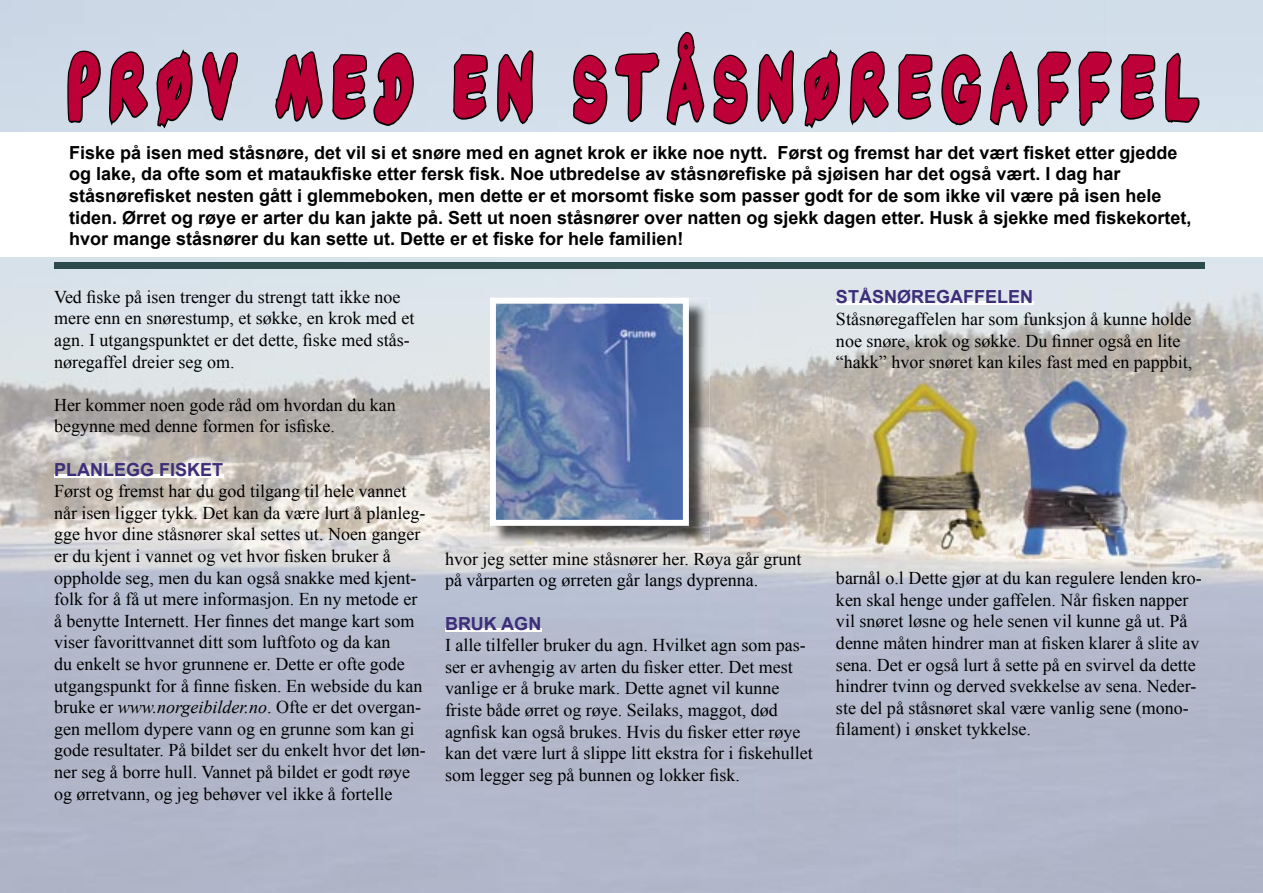
<style>
.page{position:relative;width:1263px;height:893px;background:#fff}
.page>*{position:absolute;margin:0;border:0;box-sizing:border-box;transform-origin:0 0}
.t1{font:90px "Yard Sale";letter-spacing:.32em;color:#bd0037;scale:.5 1}
.t2{font:18px/21.6px "Times New Roman";color:#000}
.t3{font:700 18px/21.6px "Arial";color:#000}
.t4{font:700 18px "Arial";color:#3c2e79}
.s1{font-style:italic}
</style>
<div class="page">
<img style="left:0;top:0;width:353px;height:893px">
<img style="left:353px;top:0;width:404px;height:315px">
<img style="left:757px;top:0;width:354px;height:367px">
<img style="left:1111px;top:0;width:152px;height:893px">
<img style="left:353px;top:315px;width:152px;height:578px">
<img style="left:707px;top:315px;width:51px;height:578px">
<img style="left:757px;top:367px;width:152px;height:526px">
<img style="left:909px;top:367px;width:203px;height:53px">
<img style="left:960px;top:420px;width:100px;height:473px">
<hr style="left:54px;top:474px;width:169px;height:3px;background:#fff">
<hr style="left:445px;top:628px;width:96px;height:3px;background:#fff">
<hr style="left:836px;top:302px;width:197px;height:3px;background:#fff">
<img style="left:1016px;top:378px;width:118px;height:180px">
<img style="left:868px;top:378px;width:122px;height:176px">
<svg style="left:66px;top:49px;width:36px;height:76px;background:#9da6b0"></svg>
<svg style="left:108px;top:6px;width:41px;height:124px;background:#b0bac6"></svg>
<svg style="left:155px;top:46px;width:39px;height:86px;background:#9fa8b2"></svg>
<svg style="left:200px;top:50px;width:40px;height:74px;background:#a2acb6"></svg>
<svg style="left:274px;top:50px;width:50px;height:76px;background:#a0a9b3"></svg>
<svg style="left:331px;top:50px;width:84px;height:78px;background:#a3acb6"></svg>
<svg style="left:451px;top:53px;width:38px;height:68px;background:#98a1aa"></svg>
<svg style="left:496px;top:48px;width:39px;height:77px;background:#99a1ab"></svg>
<svg style="left:572px;top:30px;width:134px;height:98px;background:#afb9c3"></svg>
<svg style="left:712px;top:53px;width:37px;height:73px;background:#99a2ab"></svg>
<svg style="left:756px;top:48px;width:40px;height:77px;background:#9ba4ad"></svg>
<svg style="left:802px;top:46px;width:39px;height:86px;background:#a2abb4"></svg>
<svg style="left:848px;top:6px;width:42px;height:124px;background:#b5bfca"></svg>
<svg style="left:896px;top:53px;width:38px;height:68px;background:#9aa2ab"></svg>
<svg style="left:941px;top:0;width:172px;height:128px;background:#b8c3cd"></svg>
<svg style="left:1119px;top:51px;width:82px;height:75px;background:#a8b2bb"></svg>
<img style="left:689px;top:298px;width:21px;height:50px">
<img style="left:491px;top:526px;width:43px;height:21px">
<img style="left:666px;top:348px;width:44px;height:199px">
<img style="left:534px;top:526px;width:132px;height:21px">
<svg style="left:490px;top:298px;width:199px;height:228px;background:#6f85b4"></svg>
<div style="left:0;top:132px;width:1263px;height:125px;background:#fff"></div>
<div style="left:54px;top:263px;width:1150px;height:6px;background:#2c4a4b"></div>
<h1 class="t1" style="left:70px;top:33px;width:2253px">PRØV MED EN STÅSNØREGAFFEL</h1>
<p class="t3" style="left:69px;top:142px;width:1124px">Fiske på isen med ståsnøre, det vil si et snøre med en agnet krok er ikke noe nytt. Først og fremst har det vært fisket etter gjedde og lake, da ofte som et mataukfiske etter fersk fisk. Noe utbredelse av ståsnørefiske på sjøisen har det også vært. I dag har ståsnørefisket nesten gått i glemmeboken, men dette er et morsomt fiske som passer godt for de som ikke vil være på isen hele tiden. Ørret og røye er arter du kan jakte på. Sett ut noen ståsnører over natten og sjekk dagen etter. Husk å sjekke med fiskekortet, hvor mange ståsnører du kan sette ut. Dette er et fiske for hele familien!</p>
<p class="t2" style="left:54px;top:286px;width:362px">Ved fiske på isen trenger du strengt tatt ikke noe mere enn en snørestump, et søkke, en krok med et agn. I utgangspunktet er det dette, fiske med stås&shy;nøregaffel dreier seg om.</p>
<p class="t2" style="left:54px;top:394px;width:343px">Her kommer noen gode råd om hvordan du kan begynne med denne formen for isfiske.</p>
<p class="t4" style="left:54px;top:457px;width:171px">PLANLEGG FISKET</p>
<p class="t2" style="left:54px;top:480px;width:373px">Først og fremst har du god tilgang til hele vannet når isen ligger tykk. Det kan da være lurt å planleg&shy;gge hvor dine ståsnører skal settes ut. Noen ganger er du kjent i vannet og vet hvor fisken bruker å oppholde seg, men du kan også snakke med kjent&shy;folk for å få ut mere informasjon. En ny metode er å benytte Internett. Her finnes det mange kart som viser favorittvannet ditt som luftfoto og da kan<br>du enkelt se hvor grunnene er. Dette er ofte gode utgangspunkt for å finne fisken. En webside du kan bruke er <span class="s1">www.norgeibilder.no</span>. Ofte er det overgan&shy;gen mellom dypere vann og en grunne som kan gi gode resultater. På bildet ser du enkelt hvor det løn&shy;ner seg å borre hull. Vannet på bildet er godt røye og ørretvann, og jeg behøver vel ikke å fortelle</p>
<p class="t2" style="left:445px;top:548px;width:358px">hvor jeg setter mine ståsnører her. Røya går grunt på vårparten og ørreten går langs dyprenna.</p>
<p class="t4" style="left:445px;top:611px;width:98px">BRUK AGN</p>
<p class="t2" style="left:445px;top:634px;width:369px">I alle tilfeller bruker du agn. Hvilket agn som pas&shy;ser er avhengig av arten du fisker etter. Det mest vanlige er å bruke mark. Dette agnet vil kunne friste både ørret og røye. Seilaks, maggot, død agnfisk kan også brukes. Hvis du fisker etter røye kan det være lurt å slippe litt ekstra for i fiskehullet som legger seg på bunnen og lokker fisk.</p>
<p class="t4" style="left:836px;top:285px;width:199px">STÅSNØREGAFFELEN</p>
<p class="t2" style="left:836px;top:308px;width:358px">Ståsnøregaffelen har som funksjon å kunne holde noe snøre, krok og søkke. Du finner også en lite “hakk” hvor snøret kan kiles fast med en pappbit,</p>
<p class="t2" style="left:836px;top:567px;width:367px">barnål o.l Dette gjør at du kan regulere lenden kro&shy;ken skal henge under gaffelen. Når fisken napper vil snøret løsne og hele senen vil kunne gå ut. På denne måten hindrer man at fisken klarer å slite av sena. Det er også lurt å sette på en svirvel da dette hindrer tvinn og derved svekkelse av sena. Neder&shy;ste del på ståsnøret skal være vanlig sene (mono&shy;filament) i ønsket tykkelse.</p>
</div>
